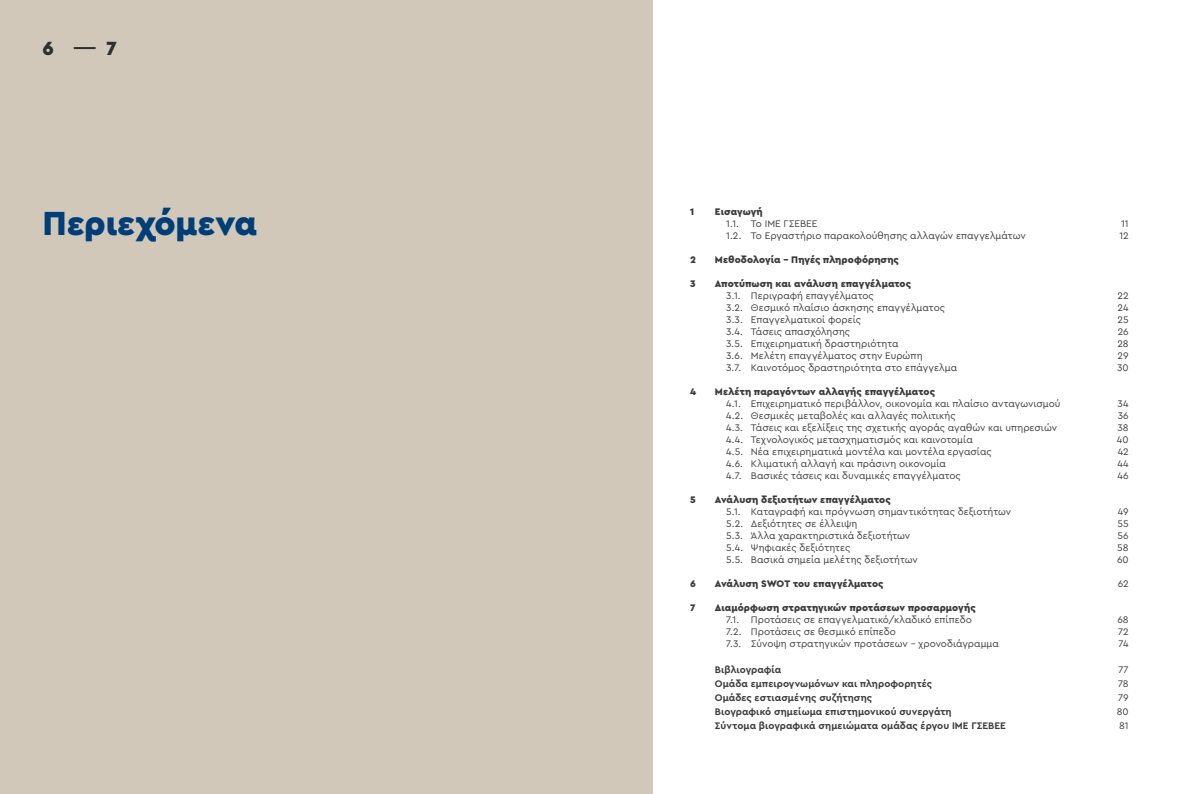
<style>
.page{position:relative;width:1191px;height:794px;background:#fff}
.page>*{position:absolute;margin:0;border:0;box-sizing:border-box;transform-origin:0 0}
.t1{font:900 35px "Cera Pro";letter-spacing:-.005em;color:#003e78}
.t2{font:900 20px "Cera Pro";color:#3c3c3b}
.t3{font:10px "Cera Pro";color:#3c3c3b}
.t4{font:900 10px "Cera Pro";letter-spacing:.01em;color:#3c3c3b}
.t5{font:700 10px "Cera Pro";letter-spacing:.005em;color:#3c3c3b}
</style>
<div class="page">
<div style="left:0;top:0;width:652px;height:794px;background:#d1c8ba"></div>
<h2 class="t2" style="left:43px;top:35px;width:13px">6</h2>
<h2 class="t2" style="left:106px;top:35px;width:12px">7</h2>
<h1 class="t1" style="left:43px;top:200px;width:216px">Περιεχόμενα</h1>
<p class="t4" style="left:690px;top:205px;width:6px">1</p>
<p class="t4" style="left:690px;top:253px;width:7px">2</p>
<p class="t4" style="left:690px;top:277px;width:7px">3</p>
<p class="t4" style="left:690px;top:385px;width:7px">4</p>
<p class="t4" style="left:690px;top:493px;width:7px">5</p>
<p class="t4" style="left:690px;top:577px;width:7px">6</p>
<p class="t4" style="left:690px;top:601px;width:7px">7</p>
<p class="t4" style="left:715px;top:205px;width:49px">Εισαγωγή</p>
<p class="t3" style="left:726px;top:217px;width:93px">1.1. Το ΙΜΕ ΓΣΕΒΕΕ</p>
<p class="t3" style="left:1121px;top:217px;width:9px">11</p>
<p class="t3" style="left:726px;top:229px;width:301px">1.2. Το Εργαστήριο παρακολούθησης αλλαγών επαγγελμάτων</p>
<p class="t3" style="left:1119px;top:229px;width:11px">12</p>
<p class="t4" style="left:715px;top:253px;width:185px">Μεθοδολογία – Πηγές πληροφόρησης</p>
<p class="t4" style="left:715px;top:277px;width:198px">Αποτύπωση και ανάλυση επαγγέλματος</p>
<p class="t3" style="left:726px;top:289px;width:149px">3.1. Περιγραφή επαγγέλματος</p>
<p class="t3" style="left:1117px;top:289px;width:13px">22</p>
<p class="t3" style="left:726px;top:301px;width:220px">3.2. Θεσμικό πλαίσιο άσκησης επαγγέλματος</p>
<p class="t3" style="left:1117px;top:301px;width:13px">24</p>
<p class="t3" style="left:726px;top:313px;width:136px">3.3. Επαγγελματικοί φορείς</p>
<p class="t3" style="left:1117px;top:313px;width:13px">25</p>
<p class="t3" style="left:726px;top:325px;width:125px">3.4. Τάσεις απασχόλησης</p>
<p class="t3" style="left:1117px;top:325px;width:12px">26</p>
<p class="t3" style="left:726px;top:337px;width:174px">3.5. Επιχειρηματική δραστηριότητα</p>
<p class="t3" style="left:1117px;top:337px;width:13px">28</p>
<p class="t3" style="left:726px;top:349px;width:198px">3.6. Μελέτη επαγγέλματος στην Ευρώπη</p>
<p class="t3" style="left:1117px;top:349px;width:13px">29</p>
<p class="t3" style="left:726px;top:361px;width:232px">3.7. Καινοτόμος δραστηριότητα στο επάγγελμα</p>
<p class="t3" style="left:1117px;top:361px;width:13px">30</p>
<p class="t4" style="left:715px;top:385px;width:222px">Μελέτη παραγόντων αλλαγής επαγγέλματος</p>
<p class="t3" style="left:726px;top:397px;width:336px">4.1. Επιχειρηματικό περιβάλλον, οικονομία και πλαίσιο ανταγωνισμού</p>
<p class="t3" style="left:1117px;top:397px;width:13px">34</p>
<p class="t3" style="left:726px;top:409px;width:231px">4.2. Θεσμικές μεταβολές και αλλαγές πολιτικής</p>
<p class="t3" style="left:1117px;top:409px;width:12px">36</p>
<p class="t3" style="left:726px;top:421px;width:332px">4.3. Τάσεις και εξελίξεις της σχετικής αγοράς αγαθών και υπηρεσιών</p>
<p class="t3" style="left:1117px;top:421px;width:13px">38</p>
<p class="t3" style="left:726px;top:433px;width:248px">4.4. Τεχνολογικός μετασχηματισμός και καινοτομία</p>
<p class="t3" style="left:1117px;top:433px;width:13px">40</p>
<p class="t3" style="left:726px;top:445px;width:267px">4.5. Νέα επιχειρηματικά μοντέλα και μοντέλα εργασίας</p>
<p class="t3" style="left:1117px;top:445px;width:12px">42</p>
<p class="t3" style="left:726px;top:457px;width:221px">4.6. Κλιματική αλλαγή και πράσινη οικονομία</p>
<p class="t3" style="left:1117px;top:457px;width:13px">44</p>
<p class="t3" style="left:726px;top:469px;width:236px">4.7. Βασικές τάσεις και δυναμικές επαγγέλματος</p>
<p class="t3" style="left:1117px;top:469px;width:13px">46</p>
<p class="t4" style="left:715px;top:493px;width:177px">Ανάλυση δεξιοτήτων επαγγέλματος</p>
<p class="t3" style="left:726px;top:505px;width:286px">5.1. Καταγραφή και πρόγνωση σημαντικότητας δεξιοτήτων</p>
<p class="t3" style="left:1117px;top:505px;width:12px">49</p>
<p class="t3" style="left:726px;top:517px;width:133px">5.2. Δεξιότητες σε έλλειψη</p>
<p class="t3" style="left:1117px;top:517px;width:13px">55</p>
<p class="t3" style="left:726px;top:529px;width:186px">5.3. Άλλα χαρακτηριστικά δεξιοτήτων</p>
<p class="t3" style="left:1117px;top:529px;width:13px">56</p>
<p class="t3" style="left:726px;top:541px;width:125px">5.4. Ψηφιακές δεξιότητες</p>
<p class="t3" style="left:1117px;top:541px;width:13px">58</p>
<p class="t3" style="left:726px;top:553px;width:193px">5.5. Βασικά σημεία μελέτης δεξιοτήτων</p>
<p class="t3" style="left:1117px;top:553px;width:13px">60</p>
<p class="t4" style="left:715px;top:577px;width:170px">Ανάλυση SWOT του επαγγέλματος</p>
<p class="t3" style="left:1117px;top:577px;width:12px">62</p>
<p class="t4" style="left:715px;top:601px;width:262px">Διαμόρφωση στρατηγικών προτάσεων προσαρμογής</p>
<p class="t3" style="left:726px;top:613px;width:247px">7.1. Προτάσεις σε επαγγελματικό/κλαδικό επίπεδο</p>
<p class="t3" style="left:1117px;top:613px;width:13px">68</p>
<p class="t3" style="left:726px;top:625px;width:171px">7.2. Προτάσεις σε θεσμικό επίπεδο</p>
<p class="t3" style="left:1118px;top:625px;width:12px">72</p>
<p class="t3" style="left:726px;top:637px;width:274px">7.3. Σύνοψη στρατηγικών προτάσεων - χρονοδιάγραμμα</p>
<p class="t3" style="left:1118px;top:637px;width:12px">74</p>
<p class="t5" style="left:715px;top:663px;width:68px">Βιβλιογραφία</p>
<p class="t3" style="left:1118px;top:663px;width:12px">77</p>
<p class="t5" style="left:715px;top:677px;width:219px">Ομάδα εμπειρογνωμόνων και πληροφορητές</p>
<p class="t3" style="left:1118px;top:677px;width:12px">78</p>
<p class="t5" style="left:715px;top:691px;width:159px">Ομάδες εστιασμένης συζήτησης</p>
<p class="t3" style="left:1118px;top:691px;width:12px">79</p>
<p class="t5" style="left:715px;top:705px;width:238px">Βιογραφικό σημείωμα επιστημονικού συνεργάτη</p>
<p class="t3" style="left:1116px;top:705px;width:13px">80</p>
<p class="t5" style="left:715px;top:719px;width:292px">Σύντομα βιογραφικά σημειώματα ομάδας έργου ΙΜΕ ΓΣΕΒΕΕ</p>
<p class="t3" style="left:1119px;top:719px;width:11px">81</p>
</div>
